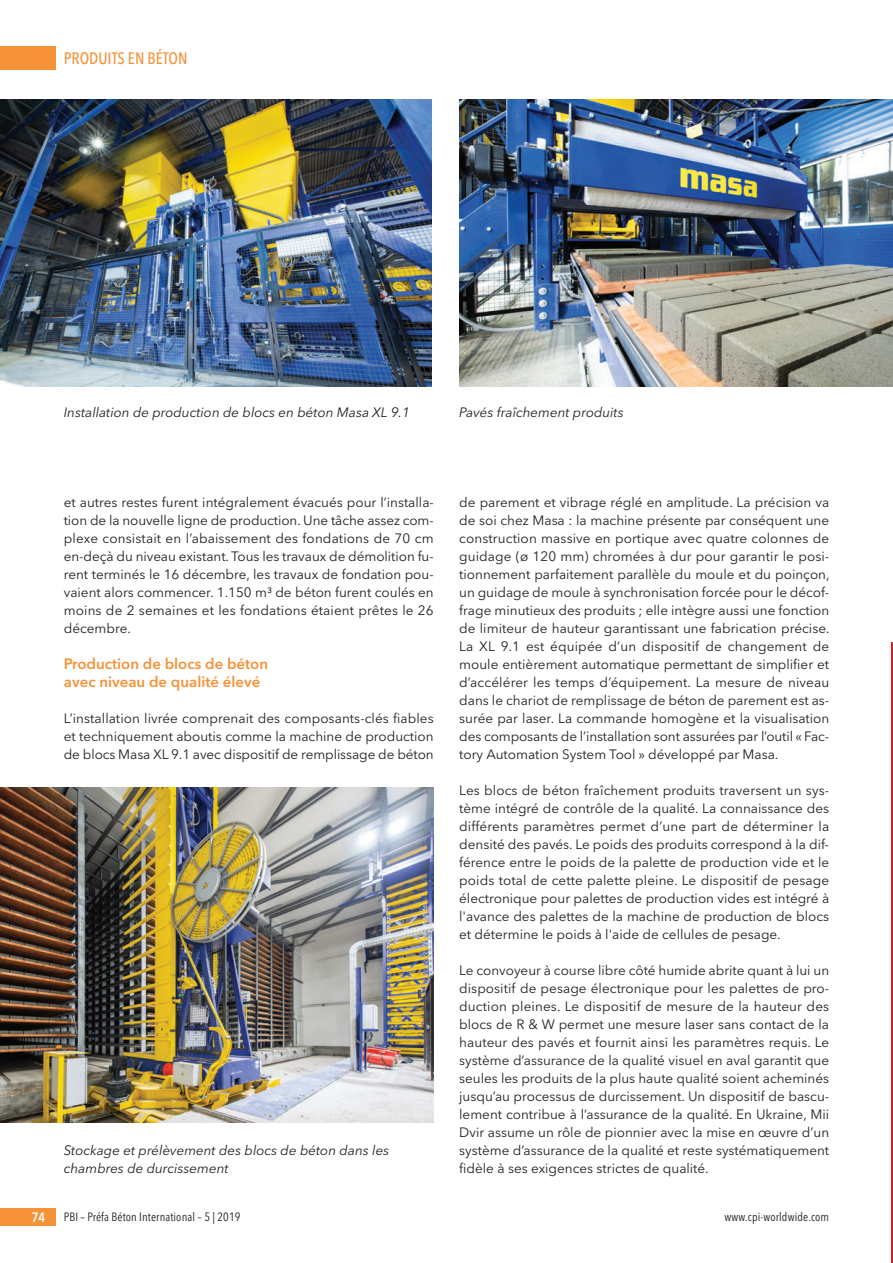
<style>
.page{position:relative;width:893px;height:1263px;background:#fff}
.page>*{position:absolute;margin:0;border:0;box-sizing:border-box;transform-origin:0 0}
.t1{font:500 16.5px "Avenir Next Condensed";color:#f69238}
.t2{font:600 15px/18px "Avenir Next";color:#f69238}
.t3{font:13.5px/18px "Avenir Next";color:#231f20;text-align:justify}
.t4{font:italic 13.5px/18px "Avenir Next";color:#231f20}
.t5{font:600 13.5px "Avenir Next Condensed";color:#fff}
.t6{font:12px "Avenir Next Condensed";letter-spacing:.01em;color:#231f20}
</style>
<div class="page">
<hr style="left:891px;top:642px;width:2px;height:621px;background:#c8242b">
<div style="left:0;top:47px;width:55px;height:23px;background:#f69238"></div>
<div style="left:0;top:1208px;width:55px;height:18px;background:#f69238"></div>
<img style="left:0;top:100px;width:431px;height:286px">
<img style="left:459px;top:100px;width:434px;height:286px">
<img style="left:0;top:788px;width:434px;height:334px">
<p class="t1" style="left:64px;top:51px;width:125px">PRODUITS EN BÉTON</p>
<p class="t4" style="left:64px;top:404px;width:348px">Installation de production de blocs en béton Masa XL 9.1</p>
<p class="t4" style="left:459px;top:404px;width:166px">Pavés fraîchement produits</p>
<p class="t3" style="left:64px;top:494px;width:371px">et autres restes furent intégralement évacués pour l’installa&shy;tion de la nouvelle ligne de production. Une tâche assez com&shy;plexe consistait en l’abaissement des fondations de 70 cm en-deçà du niveau existant. Tous les travaux de démolition fu&shy;rent terminés le 16 décembre, les travaux de fondation pou&shy;vaient alors commencer. 1.150 m³ de béton furent coulés en moins de 2 semaines et les fondations étaient prêtes le 26 décembre.</p>
<p class="t2" style="left:64px;top:656px;width:206px">Production de blocs de béton avec niveau de qualité élevé</p>
<p class="t3" style="left:64px;top:710px;width:371px">L’installation livrée comprenait des composants-clés fiables et techniquement aboutis comme la machine de production de blocs Masa XL 9.1 avec dispositif de remplissage de béton</p>
<p class="t4" style="left:64px;top:1142px;width:327px">Stockage et prélèvement des blocs de béton dans les chambres de durcissement</p>
<p class="t3" style="left:459px;top:494px;width:372px">de parement et vibrage réglé en amplitude. La précision va de soi chez Masa : la machine présente par conséquent une construction massive en portique avec quatre colonnes de guidage (ø 120 mm) chromées à dur pour garantir le posi&shy;tionnement parfaitement parallèle du moule et du poinçon, un guidage de moule à synchronisation forcée pour le décof&shy;frage minutieux des produits ; elle intègre aussi une fonction de limiteur de hauteur garantissant une fabrication précise.<br>La XL 9.1 est équipée d’un dispositif de changement de moule entièrement automatique permettant de simplifier et d’accélérer les temps d’équipement. La mesure de niveau dans le chariot de remplissage de béton de parement est as&shy;surée par laser. La commande homogène et la visualisation des composants de l’installation sont assurées par l’outil « Fac&shy;tory Automation System Tool » développé par Masa.</p>
<p class="t3" style="left:459px;top:782px;width:371px">Les blocs de béton fraîchement produits traversent un sys&shy;tème intégré de contrôle de la qualité. La connaissance des différents paramètres permet d’une part de déterminer la densité des pavés. Le poids des produits correspond à la dif&shy;férence entre le poids de la palette de production vide et le poids total de cette palette pleine. Le dispositif de pesage électronique pour palettes de production vides est intégré à l'avance des palettes de la machine de production de blocs et détermine le poids à l'aide de cellules de pesage.</p>
<p class="t3" style="left:459px;top:962px;width:371px">Le convoyeur à course libre côté humide abrite quant à lui un dispositif de pesage électronique pour les palettes de pro&shy;duction pleines. Le dispositif de mesure de la hauteur des blocs de R &amp; W permet une mesure laser sans contact de la hauteur des pavés et fournit ainsi les paramètres requis. Le système d’assurance de la qualité visuel en aval garantit que seules les produits de la plus haute qualité soient acheminés jusqu’au processus de durcissement. Un dispositif de bascu&shy;lement contribue à l’assurance de la qualité. En Ukraine, Mii Dvir assume un rôle de pionnier avec la mise en œuvre d’un système d’assurance de la qualité et reste systématiquement fidèle à ses exigences strictes de qualité.</p>
<p class="t5" style="left:32px;top:1209px;width:15px">74</p>
<p class="t6" style="left:64px;top:1209px;width:178px">PBI – Préfa Béton International – 5 | 2019</p>
<p class="t6" style="left:725px;top:1209px;width:106px">www.cpi-worldwide.com</p>
</div>
